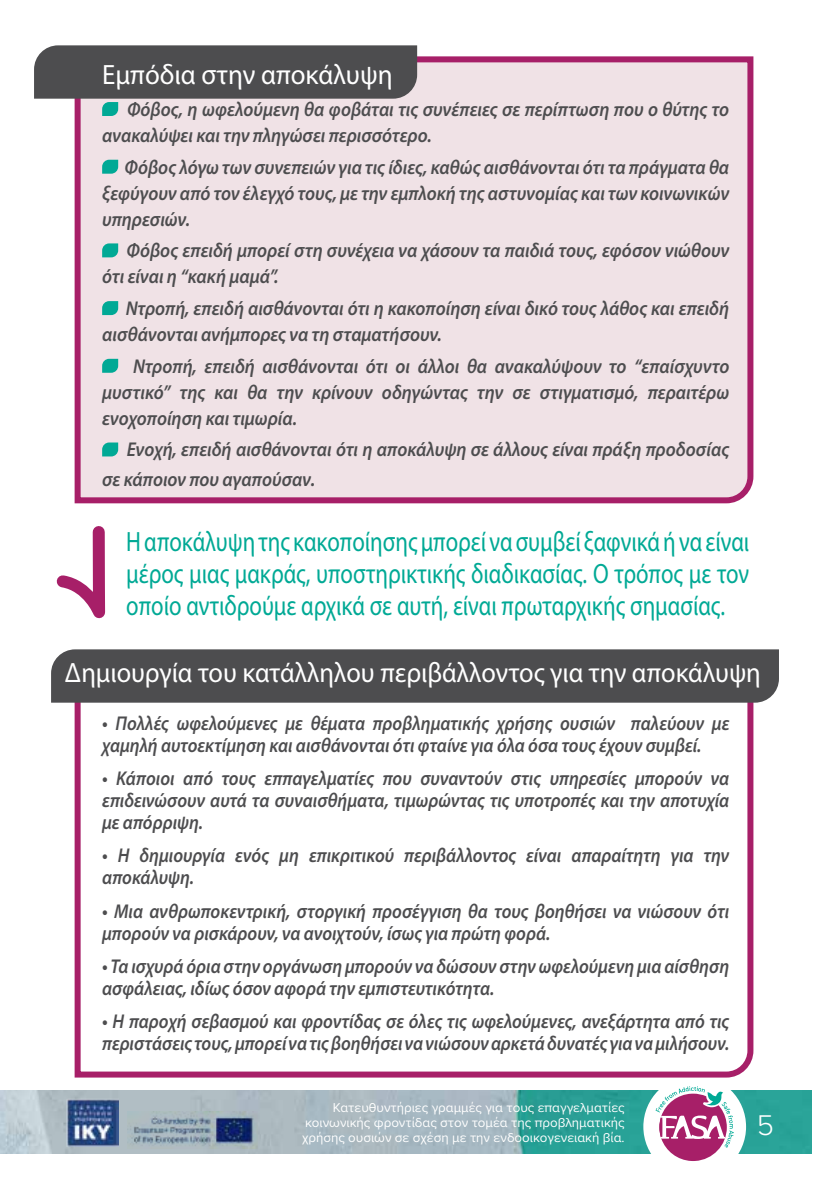
<style>
.page{position:relative;width:840px;height:1191px;background:#fff}
.page>*{position:absolute;margin:0;border:0;box-sizing:border-box;transform-origin:0 0}
.t1{font:300 29.6px "Proxima Nova";color:#fff}
.t2{font:28px/32px "Myriad Pro";color:#00a995;text-align:justify;scale:.81 1}
.t3{font:28px "Myriad Pro";color:#fff;scale:.94 1}
.t4{font:28px "Myriad Pro";color:#fff;scale:.96 1}
.t5{font:italic 600 20px/22px "Myriad Pro";color:#4d4d4f;scale:.9 1}
.t6{font:italic 600 20px/26px "Myriad Pro";color:#4d4d4f;scale:.92 1}
.t7{font:13.4px/14.8px "Proxima Nova";color:#fff;text-align:justify}
</style>
<div class="page">
<img style="left:0;top:1091px;width:811px;height:62px">
<div style="left:643px;top:1075px;width:102px;height:103px;background:#fff;border-radius:50%"></div>
<svg style="left:655px;top:1086px;width:78px;height:75px"></svg>
<img style="left:67px;top:1098px;width:51px;height:48px">
<img style="left:127px;top:1111px;width:130px;height:37px">
<div style="left:74px;top:53px;width:680px;height:451px;background:#f0e2e6"></div>
<svg style="left:72px;top:702px;width:684px;height:376px"></svg>
<div style="left:51px;top:649px;width:727px;height:53px;background:#4d4d4f"></div>
<svg style="left:34px;top:45px;width:383px;height:71px;background:#757375"></svg>
<svg style="left:102px;top:160px;width:16px;height:14px"></svg>
<svg style="left:102px;top:243px;width:16px;height:14px"></svg>
<svg style="left:102px;top:301px;width:16px;height:14px"></svg>
<svg style="left:102px;top:359px;width:16px;height:14px"></svg>
<svg style="left:102px;top:442px;width:16px;height:14px"></svg>
<svg style="left:56px;top:526px;width:50px;height:93px"></svg>
<h2 class="t4" style="left:102px;top:58px;width:304px">Εμπόδια στην αποκάλυψη</h2>
<p class="t6" style="left:102px;top:96px;width:682px;text-indent:25px">Φόβος, η ωφελούμενη θα φοβάται τις συνέπειες σε περίπτωση που ο θύτης το ανακαλύψει και την πληγώσει περισσότερο.</p>
<p class="t6" style="left:102px;top:153px;width:682px;text-align:justify;text-indent:22px">Φόβος λόγω των συνεπειών για τις ίδιες, καθώς αισθάνονται ότι τα πράγματα θα ξεφύγουν από τον έλεγχό τους, με την εμπλοκή της αστυνομίας και των κοινωνικών υπηρεσιών.</p>
<p class="t6" style="left:102px;top:237px;width:682px;text-indent:24px">Φόβος επειδή μπορεί στη συνέχεια να χάσουν τα παιδιά τους, εφόσον νιώθουν ότι είναι η “κακή μαμά”.</p>
<p class="t6" style="left:102px;top:295px;width:682px;text-indent:24px">Ντροπή, επειδή αισθάνονται ότι η κακοποίηση είναι δικό τους λάθος και επειδή αισθάνονται ανήμπορες να τη σταματήσουν.</p>
<p class="t6" style="left:102px;top:352px;width:682px;text-align:justify;text-indent:31px">Ντροπή, επειδή αισθάνονται ότι οι άλλοι θα ανακαλύψουν το “επαίσχυντο μυστικό” της και θα την κρίνουν οδηγώντας την σε στιγματισμό, περαιτέρω ενοχοποίηση και τιμωρία.</p>
<p class="t6" style="left:102px;top:434px;width:682px;line-height:30px;text-indent:24px">Ενοχή, επειδή αισθάνονται ότι η αποκάλυψη σε άλλους είναι πράξη προδοσίας σε κάποιον που αγαπούσαν.</p>
<h2 class="t2" style="left:126px;top:525px;width:770px">Η αποκάλυψη της κακοποίησης μπορεί να συμβεί ξαφνικά ή να είναι μέρος μιας μακράς, υποστηρικτικής διαδικασίας. Ο τρόπος με τον οποίο αντιδρούμε αρχικά σε αυτή, είναι πρωταρχικής σημασίας.</h2>
<h2 class="t3" style="left:65px;top:655px;width:741px">Δημιουργία του κατάλληλου περιβάλλοντος για την αποκάλυψη</h2>
<p class="t5" style="left:102px;top:711px;width:698px">• Πολλές ωφελούμενες με θέματα προβληματικής χρήσης ουσιών παλεύουν με χαμηλή αυτοεκτίμηση και αισθάνονται ότι φταίνε για όλα όσα τους έχουν συμβεί.</p>
<p class="t5" style="left:102px;top:766px;width:698px;text-align:justify">• Κάποιοι από τους εππαγελματίες που συναντούν στις υπηρεσίες μπορούν να επιδεινώσουν αυτά τα συναισθήματα, τιμωρώντας τις υποτροπές και την αποτυχία με απόρριψη.</p>
<p class="t5" style="left:102px;top:844px;width:698px">• Η δημιουργία ενός μη επικριτικού περιβάλλοντος είναι απαραίτητη για την αποκάλυψη.</p>
<p class="t5" style="left:102px;top:899px;width:698px">• Μια ανθρωποκεντρική, στοργική προσέγγιση θα τους βοηθήσει να νιώσουν ότι μπορούν να ρισκάρουν, να ανοιχτούν, ίσως για πρώτη φορά.</p>
<p class="t5" style="left:102px;top:954px;width:697px">• Τα ισχυρά όρια στην οργάνωση μπορούν να δώσουν στην ωφελούμενη μια αίσθηση ασφάλειας, ιδίως όσον αφορά την εμπιστευτικότητα.</p>
<p class="t5" style="left:102px;top:1010px;width:698px">• Η παροχή σεβασμού και φροντίδας σε όλες τις ωφελούμενες, ανεξάρτητα από τις περιστάσεις τους, μπορεί να τις βοηθήσει να νιώσουν αρκετά δυνατές για να μιλήσουν.</p>
<p class="t7" style="left:302px;top:1100px;width:324px;text-indent:31px">Κατευθυντήριες γραμμές για τους επαγγελματίες κοινωνικής φροντίδας στον τομέα της προβληματικής χρήσης ουσιών σε σχέση με την ενδοοικογενειακή βία.</p>
<h1 class="t1" style="left:756px;top:1108px;width:19px">5</h1>
</div>
